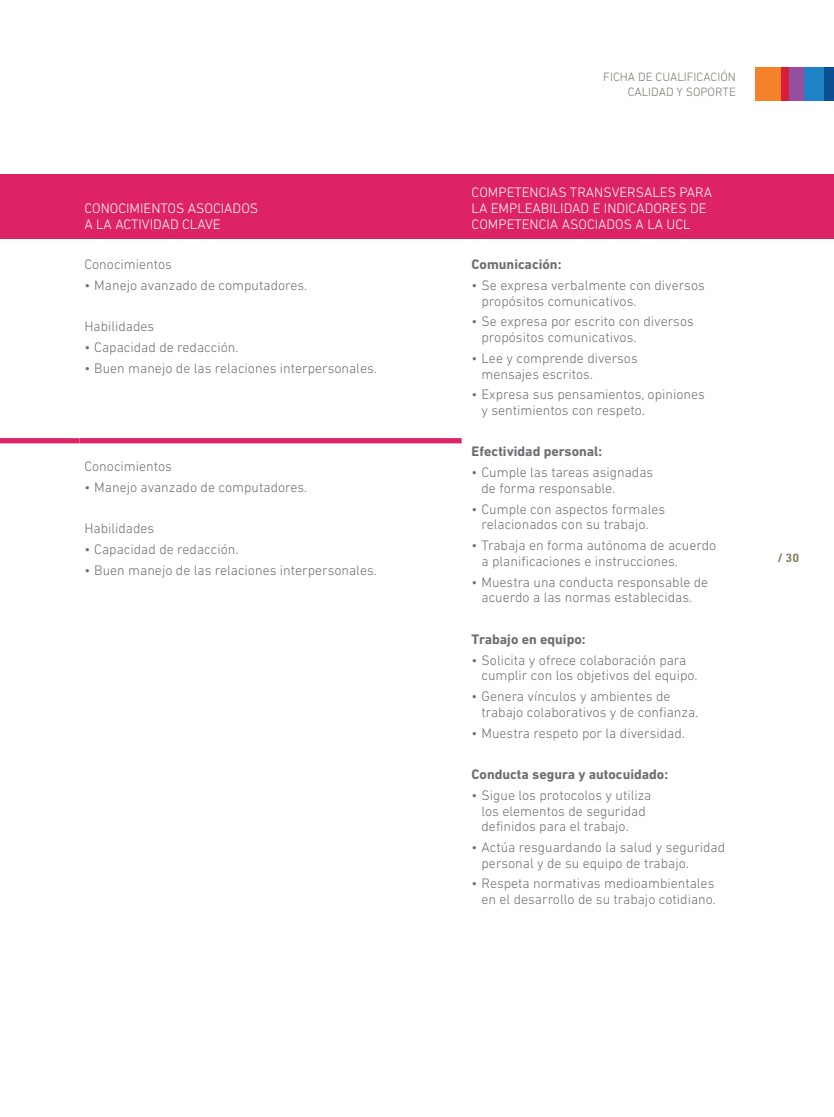
<style>
.page{position:relative;width:834px;height:1117px;background:#fff}
.page>*{position:absolute;margin:0;border:0;box-sizing:border-box;transform-origin:0 0}
.t1{font:300 14px/15.8px "DIN Next LT Pro";color:#6d6e71}
.t2{font:300 14px/15.8px "DIN Next LT Pro";color:#fff}
.t3{font:700 14px "DIN Next LT Pro";color:#6d6e71}
.t4{font:300 12.25px/15.8px "DIN Next LT Pro";color:#7a786f;text-align:right}
.t5{font:700 12.25px "DIN Next LT Pro";color:#8d7f62}
</style>
<div class="page">
<div style="left:802px;top:67px;width:22px;height:34px;background:#1f82c5"></div>
<div style="left:824px;top:67px;width:9px;height:34px;background:#0b4e94"></div>
<div style="left:788px;top:67px;width:15px;height:34px;background:#964f9f"></div>
<div style="left:780px;top:67px;width:8px;height:34px;background:#d81e38"></div>
<div style="left:754px;top:67px;width:26px;height:34px;background:#f5812b"></div>
<div style="left:0;top:174px;width:833px;height:64px;background:#dd2365"></div>
<div style="left:0;top:438px;width:79px;height:5px;background:#dd2365"></div>
<div style="left:79px;top:438px;width:382px;height:5px;background:#dd2365"></div>
<p class="t2" style="left:84px;top:200px;width:175px">CONOCIMIENTOS ASOCIADOS<br>A LA ACTIVIDAD CLAVE</p>
<p class="t1" style="left:84px;top:256px;width:89px">Conocimientos</p>
<p class="t1" style="left:84px;top:277px;width:224px">• Manejo avanzado de computadores.</p>
<p class="t1" style="left:84px;top:318px;width:71px">Habilidades</p>
<p class="t1" style="left:84px;top:339px;width:156px">• Capacidad de redacción.</p>
<p class="t1" style="left:84px;top:360px;width:294px">• Buen manejo de las relaciones interpersonales.</p>
<p class="t1" style="left:84px;top:458px;width:89px">Conocimientos</p>
<p class="t1" style="left:84px;top:479px;width:224px">• Manejo avanzado de computadores.</p>
<p class="t1" style="left:84px;top:520px;width:71px">Habilidades</p>
<p class="t1" style="left:84px;top:541px;width:156px">• Capacidad de redacción.</p>
<p class="t1" style="left:84px;top:562px;width:294px">• Buen manejo de las relaciones interpersonales.</p>
<p class="t4" style="left:603px;top:68px;width:134px">FICHA DE CUALIFICACIÓN<br>CALIDAD Y SOPORTE</p>
<p class="t2" style="left:471px;top:184px;width:242px">COMPETENCIAS TRANSVERSALES PARA<br>LA EMPLEABILIDAD E IN DICADORES DE<br>COMPETENCIA ASOCIADOS A LA UCL</p>
<p class="t3" style="left:471px;top:256px;width:91px">Comunicación:</p>
<p class="t1" style="left:481px;top:277px;width:225px;text-indent:-10px">• Se expresa verbalmente con diversos propósitos comunicativos.</p>
<p class="t1" style="left:481px;top:313px;width:214px;text-indent:-10px">• Se expresa por escrito con diversos propósitos comunicativos.</p>
<p class="t1" style="left:481px;top:350px;width:158px;text-indent:-10px">• Lee y comprende diversos mensajes escritos.</p>
<p class="t1" style="left:481px;top:386px;width:225px;text-indent:-10px">• Expresa sus pensamientos, opiniones y sentimientos con respeto.</p>
<p class="t3" style="left:471px;top:443px;width:132px">Efectividad personal:</p>
<p class="t1" style="left:481px;top:464px;width:173px;text-indent:-10px">• Cumple las tareas asignadas de forma responsable.</p>
<p class="t1" style="left:471px;top:501px;width:195px;text-align:center">• Cumple con aspectos formales relacionados con su trabajo.</p>
<p class="t1" style="left:481px;top:537px;width:236px;text-indent:-10px">• Trabaja en forma autónoma de acuerdo a planificaciones e instrucciones.</p>
<p class="t1" style="left:471px;top:573px;width:238px;text-align:center">• Muestra una conducta responsable de acuerdo a las normas establecidas.</p>
<p class="t3" style="left:471px;top:630px;width:115px">Trabajo en equipo:</p>
<p class="t1" style="left:481px;top:651px;width:218px;text-indent:-10px">• Solicita y ofrece colaboración para cumplir con los objetivos del equipo.</p>
<p class="t1" style="left:481px;top:688px;width:218px;text-indent:-10px">• Genera vínculos y ambientes de trabajo colaborativos y de confianza.</p>
<p class="t1" style="left:471px;top:724px;width:215px">• Muestra respeto por la diversidad.</p>
<p class="t3" style="left:471px;top:765px;width:198px">Conducta segura y autocuidado:</p>
<p class="t1" style="left:481px;top:786px;width:171px;text-indent:-10px">• Sigue los protocolos y utiliza los elementos de seguridad definidos para el trabajo.</p>
<p class="t1" style="left:481px;top:839px;width:245px;text-indent:-10px">• Actúa resguardando la salud y seguridad personal y de su equipo de trabajo.</p>
<p class="t1" style="left:471px;top:875px;width:246px;text-align:right">• Respeta normativas medioambientales en el desarrollo de su trabajo cotidiano.</p>
<p class="t5" style="left:777px;top:550px;width:23px">/ 30</p>
</div>
